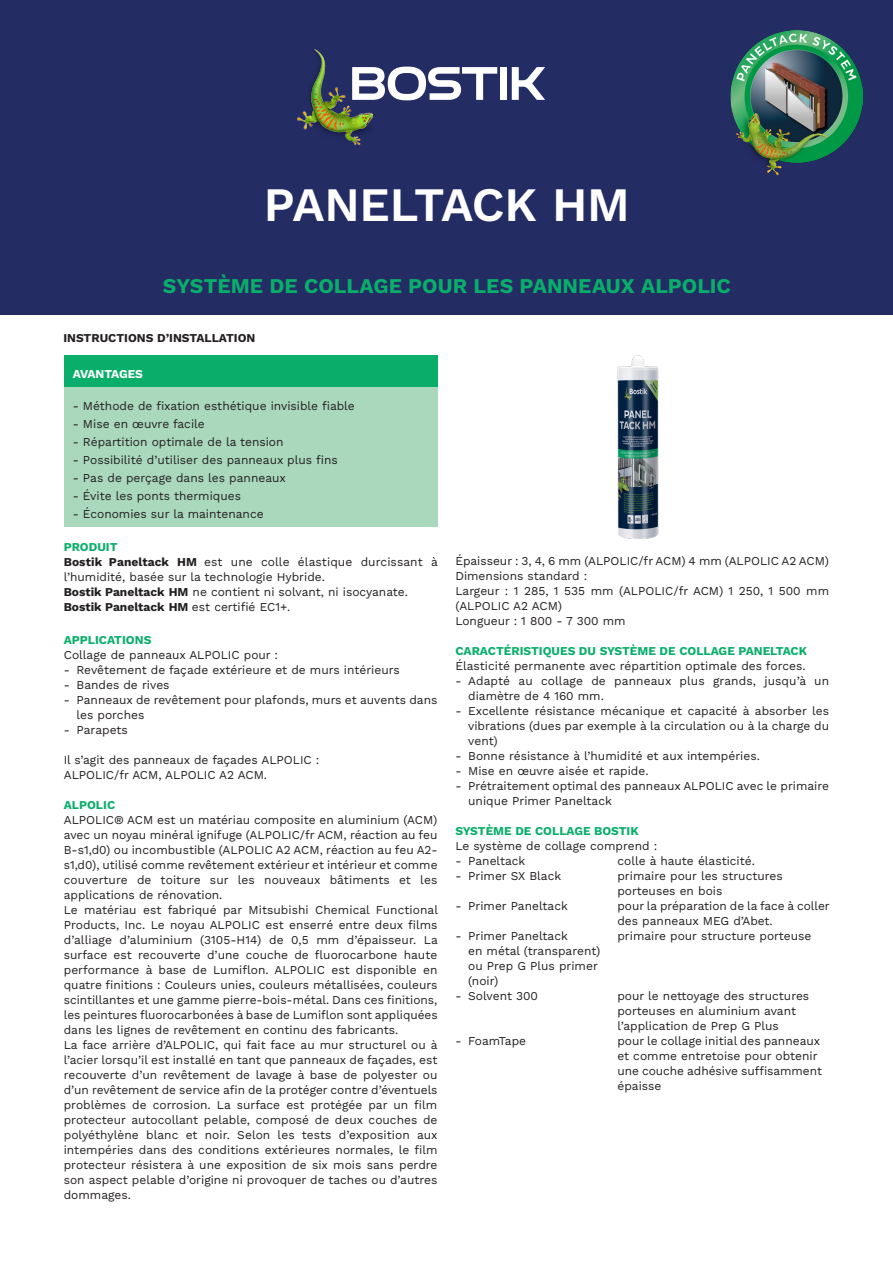
<style>
.page{position:relative;width:893px;height:1263px;background:#fff}
.page>*{position:absolute;margin:0;border:0;box-sizing:border-box;transform-origin:0 0}
.t1{font:600 48px "Work Sans";letter-spacing:-.01em;color:#fff}
.t2{font:21px "Work Sans";color:#09ae6a}
.Copy_Inspring_8_12_light_black{font:12px/15px "Work Sans";color:#231f20}
.SectionHL_8_12_med{font:12px "Work Sans";color:#231f20}
.SectionHL_8_12_med-2{font:12px "Work Sans";color:#09ae6a}
.Copy_Inspring_8_12_light_black-2{font:12px "Work Sans";color:#09ae6a}
.SectionHL_8_12_med-3{font:12px "Work Sans";letter-spacing:-.01em;color:#fff}
</style>
<div class="page">
<div style="left:0;top:0;width:893px;height:315px;background:#242c64"></div>
<img style="left:298px;top:50px;width:74px;height:94px">
<svg style="left:352px;top:67px;width:145px;height:33px"></svg>
<div style="left:500px;top:67px;width:7px;height:33px;background:#fff"></div>
<svg style="left:512px;top:67px;width:33px;height:33px"></svg>
<div style="left:64px;top:355px;width:373px;height:32px;background:#09ae6a"></div>
<div style="left:64px;top:387px;width:373px;height:139px;background:#a9d8bd"></div>
<img style="left:730px;top:30px;width:132px;height:146px">
<img style="left:617px;top:356px;width:42px;height:183px">
<p class="t1" style="left:264px;top:168px;width:368px">PANELTACK HM</p>
<p class="t2" style="left:163px;top:269px;width:569px">SYSTÈME DE COLLAGE POUR LES PANNEAUX ALPOLIC</p>
<p class="SectionHL_8_12_med" style="left:63px;top:329px;width:194px">INSTRUCTIONS D’INSTALLATION</p>
<p class="SectionHL_8_12_med-3" style="left:73px;top:365px;width:72px">AVANTAGES</p>
<p class="SectionHL_8_12_med" style="left:73px;top:396px;width:284px">- Méthode de fixation esthétique invisible fiable</p>
<p class="SectionHL_8_12_med" style="left:73px;top:414px;width:133px">- Mise en œuvre facile</p>
<p class="SectionHL_8_12_med" style="left:73px;top:432px;width:212px">- Répartition optimale de la tension</p>
<p class="SectionHL_8_12_med" style="left:73px;top:450px;width:266px">- Possibilité d’utiliser des panneaux plus fins</p>
<p class="SectionHL_8_12_med" style="left:73px;top:468px;width:215px">- Pas de perçage dans les panneaux</p>
<p class="SectionHL_8_12_med" style="left:73px;top:486px;width:170px">- Évite les ponts thermiques</p>
<p class="SectionHL_8_12_med" style="left:73px;top:504px;width:192px">- Économies sur la maintenance</p>
<p class="SectionHL_8_12_med-2" style="left:64px;top:537px;width:55px">PRODUIT</p>
<p class="Copy_Inspring_8_12_light_black" style="left:64px;top:553px;width:376px">Bostik Paneltack HM est une colle élastique durcissant à l’humidité, basée sur la technologie Hybride.</p>
<p class="Copy_Inspring_8_12_light_black" style="left:64px;top:583px;width:346px">Bostik Paneltack HM ne contient ni solvant, ni isocyanate.</p>
<p class="Copy_Inspring_8_12_light_black" style="left:64px;top:598px;width:228px">Bostik Paneltack HM est certifié EC1+.</p>
<p class="SectionHL_8_12_med-2" style="left:64px;top:630px;width:89px">APPLICATIONS</p>
<p class="Copy_Inspring_8_12_light_black" style="left:64px;top:646px;width:216px">Collage de panneaux ALPOLIC pour :</p>
<p class="Copy_Inspring_8_12_light_black" style="left:64px;top:661px;width:337px">- Revêtement de façade extérieure et de murs intérieurs</p>
<p class="Copy_Inspring_8_12_light_black" style="left:64px;top:676px;width:107px">- Bandes de rives</p>
<p class="Copy_Inspring_8_12_light_black" style="left:77px;top:691px;width:362px;text-indent:-13px">- Panneaux de revêtement pour plafonds, murs et auvents dans les porches</p>
<p class="Copy_Inspring_8_12_light_black" style="left:64px;top:721px;width:66px">- Parapets</p>
<p class="Copy_Inspring_8_12_light_black" style="left:64px;top:751px;width:257px">Il s’agit des panneaux de façades ALPOLIC :</p>
<p class="Copy_Inspring_8_12_light_black" style="left:64px;top:766px;width:205px">ALPOLIC/fr ACM, ALPOLIC A2 ACM.</p>
<p class="SectionHL_8_12_med-2" style="left:64px;top:795px;width:53px">ALPOLIC</p>
<p class="Copy_Inspring_8_12_light_black" style="left:64px;top:811px;width:375px;text-align:justify">ALPOLIC® ACM est un matériau composite en aluminium (ACM) avec un noyau minéral ignifuge (ALPOLIC/fr ACM, réaction au feu B-s1,d0) ou incombustible (ALPOLIC A2 ACM, réaction au feu A2- s1,d0), utilisé comme revêtement extérieur et intérieur et comme couverture de toiture sur les nouveaux bâtiments et les applications de rénovation.</p>
<p class="Copy_Inspring_8_12_light_black" style="left:64px;top:901px;width:376px;text-align:justify">Le matériau est fabriqué par Mitsubishi Chemical Functional Products, Inc. Le noyau ALPOLIC est enserré entre deux films d’alliage d’aluminium (3105-H14) de 0,5 mm d’épaisseur. La surface est recouverte d’une couche de fluorocarbone haute performance à base de Lumiflon. ALPOLIC est disponible en quatre finitions : Couleurs unies, couleurs métallisées, couleurs scintillantes et une gamme pierre-bois-métal. Dans ces finitions, les peintures fluorocarbonées à base de Lumiflon sont appliquées dans les lignes de revêtement en continu des fabricants.</p>
<p class="Copy_Inspring_8_12_light_black" style="left:64px;top:1036px;width:375px;text-align:justify">La face arrière d’ALPOLIC, qui fait face au mur structurel ou à l’acier lorsqu’il est installé en tant que panneaux de façades, est recouverte d’un revêtement de lavage à base de polyester ou d’un revêtement de service afin de la protéger contre d’éventuels problèmes de corrosion. La surface est protégée par un film protecteur autocollant pelable, composé de deux couches de polyéthylène blanc et noir. Selon les tests d’exposition aux intempéries dans des conditions extérieures normales, le film protecteur résistera à une exposition de six mois sans perdre son aspect pelable d’origine ni provoquer de taches ou d’autres dommages.</p>
<p class="Copy_Inspring_8_12_light_black" style="left:455px;top:553px;width:375px">Épaisseur : 3, 4, 6 mm (ALPOLIC/fr ACM) 4 mm (ALPOLIC A2 ACM)</p>
<p class="Copy_Inspring_8_12_light_black" style="left:455px;top:568px;width:133px">Dimensions standard :</p>
<p class="Copy_Inspring_8_12_light_black" style="left:455px;top:583px;width:375px">Largeur : 1 285, 1 535 mm (ALPOLIC/fr ACM) 1 250, 1 500 mm (ALPOLIC A2 ACM)</p>
<p class="Copy_Inspring_8_12_light_black" style="left:455px;top:613px;width:172px">Longueur : 1 800 - 7 300 mm</p>
<p class="SectionHL_8_12_med-2" style="left:455px;top:642px;width:353px">CARACTÉRISTIQUES DU SYSTÈME DE COLLAGE PANELTACK</p>
<p class="Copy_Inspring_8_12_light_black" style="left:455px;top:658px;width:352px">Élasticité permanente avec répartition optimale des forces.</p>
<p class="Copy_Inspring_8_12_light_black" style="left:468px;top:673px;width:362px;text-indent:-13px">- Adapté au collage de panneaux plus grands, jusqu’à un diamètre de 4 160 mm.</p>
<p class="Copy_Inspring_8_12_light_black" style="left:468px;top:703px;width:362px;text-align:justify;text-indent:-13px">- Excellente résistance mécanique et capacité à absorber les vibrations (dues par exemple à la circulation ou à la charge du vent)</p>
<p class="Copy_Inspring_8_12_light_black" style="left:455px;top:748px;width:306px">- Bonne résistance à l’humidité et aux intempéries.</p>
<p class="Copy_Inspring_8_12_light_black" style="left:455px;top:763px;width:195px">- Mise en œuvre aisée et rapide.</p>
<p class="Copy_Inspring_8_12_light_black" style="left:468px;top:778px;width:362px;text-indent:-13px">- Prétraitement optimal des panneaux ALPOLIC avec le primaire unique Primer Paneltack</p>
<p class="Copy_Inspring_8_12_light_black-2" style="left:455px;top:822px;width:185px">SYSTÈME DE COLLAGE BOSTIK</p>
<p class="Copy_Inspring_8_12_light_black" style="left:455px;top:838px;width:203px">Le système de collage comprend :</p>
<p class="Copy_Inspring_8_12_light_black" style="left:455px;top:853px;width:71px">- Paneltack</p>
<p class="Copy_Inspring_8_12_light_black" style="left:617px;top:853px;width:139px">colle à haute élasticité.</p>
<p class="Copy_Inspring_8_12_light_black" style="left:455px;top:868px;width:107px">- Primer SX Black</p>
<p class="Copy_Inspring_8_12_light_black" style="left:617px;top:868px;width:167px">primaire pour les structures porteuses en bois</p>
<p class="Copy_Inspring_8_12_light_black" style="left:455px;top:898px;width:114px">- Primer Paneltack</p>
<p class="Copy_Inspring_8_12_light_black" style="left:617px;top:898px;width:214px">pour la préparation de la face à coller</p>
<p class="Copy_Inspring_8_12_light_black" style="left:617px;top:913px;width:157px">des panneaux MEG d’Abet.</p>
<p class="Copy_Inspring_8_12_light_black" style="left:455px;top:928px;width:114px">- Primer Paneltack</p>
<p class="Copy_Inspring_8_12_light_black" style="left:617px;top:928px;width:195px">primaire pour structure porteuse</p>
<p class="Copy_Inspring_8_12_light_black" style="left:468px;top:943px;width:134px">en métal (transparent) ou Prep G Plus primer (noir)</p>
<p class="Copy_Inspring_8_12_light_black" style="left:455px;top:988px;width:84px">- Solvent 300</p>
<p class="Copy_Inspring_8_12_light_black" style="left:617px;top:988px;width:193px">pour le nettoyage des structures porteuses en aluminium avant l’application de Prep G Plus</p>
<p class="Copy_Inspring_8_12_light_black" style="left:455px;top:1033px;width:72px">- FoamTape</p>
<p class="Copy_Inspring_8_12_light_black" style="left:617px;top:1033px;width:206px">pour le collage initial des panneaux et comme entretoise pour obtenir une couche adhésive suffisamment épaisse</p>
</div>
